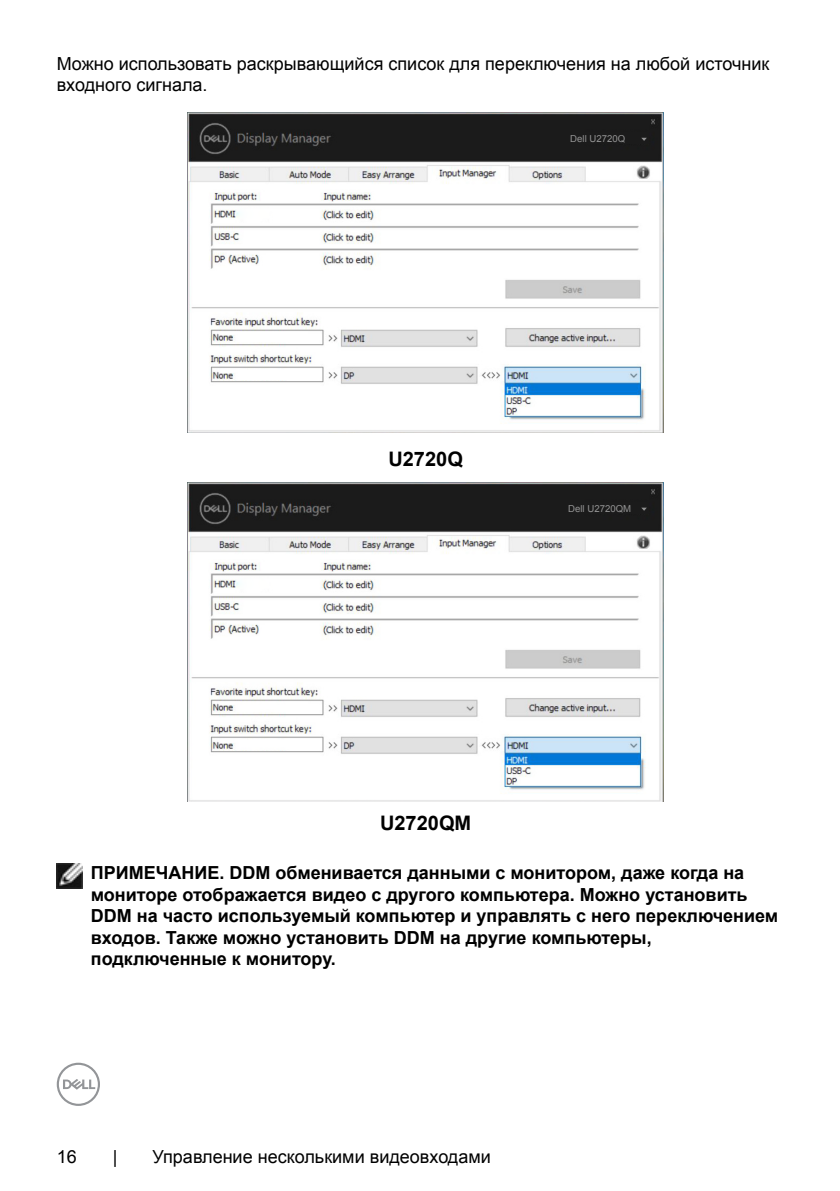
<style>
.page{position:relative;width:840px;height:1191px;background:#fff}
.page>*{position:absolute;margin:0;border:0;box-sizing:border-box;transform-origin:0 0}
.t1{font:700 20px "Arial";color:#000}
.t2{font:700 18px/21.6px "Arial";color:#000}
.t3{font:18px/21.6px "Arial";color:#000}
.t4{font:9.6px "Arial";color:#939393}
</style>
<div class="page">
<svg style="left:57px;top:1062px;width:43px;height:44px"></svg>
<img style="left:187px;top:112px;width:476px;height:320px">
<div style="left:531px;top:132px;width:117px;height:12px;background:#1b1b1b"></div>
<img style="left:187px;top:482px;width:476px;height:320px">
<div style="left:531px;top:502px;width:117px;height:11px;background:#1b1b1b"></div>
<svg style="left:641px;top:507px;width:5px;height:4px"></svg>
<img style="left:57px;top:863px;width:25px;height:26px">
<p class="t3" style="left:57px;top:53px;width:713px">Можно использовать раскрывающийся список для переключения на любой источник входного сигнала.</p>
<p class="t4" style="left:570px;top:132px;width:56px">Dell U2720Q</p>
<p class="t1" style="left:388px;top:446px;width:76px">U2720Q</p>
<p class="t4" style="left:568px;top:502px;width:64px">Dell U2720QM</p>
<p class="t1" style="left:380px;top:810px;width:93px">U2720QM</p>
<p class="t2" style="left:91px;top:862px;width:688px">ПРИМЕЧАНИЕ. DDM обменивается данными с монитором, даже когда на мониторе отображается видео с другого компьютера. Можно установить DDM на часто используемый компьютер и управлять с него переключением входов. Также можно установить DDM на другие компьютеры, подключенные к монитору.</p>
<p class="t3" style="left:57px;top:1145px;width:22px">16</p>
<p class="t3" style="left:113px;top:1145px;width:6px">|</p>
<p class="t3" style="left:152px;top:1145px;width:339px">Управление несколькими видеовходами</p>
</div>
